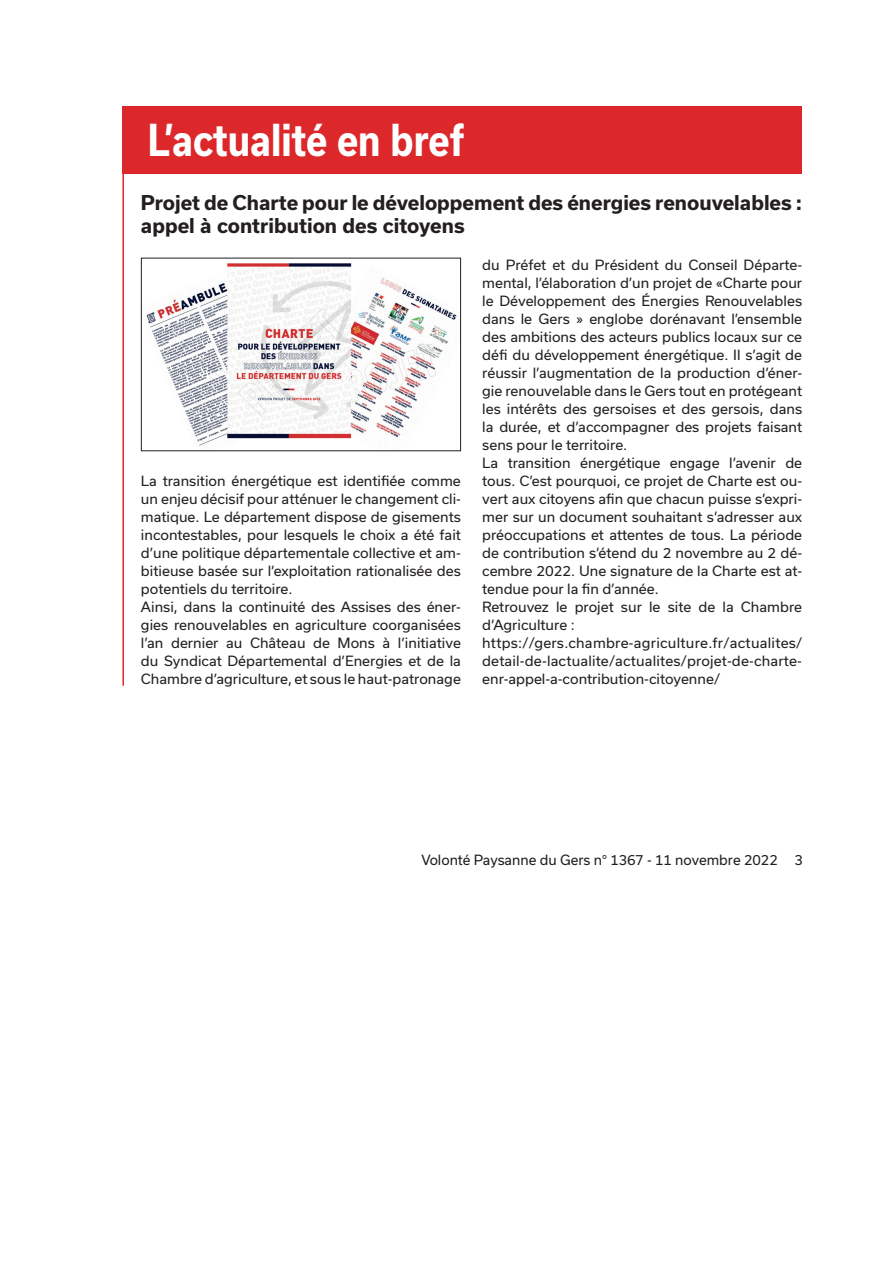
<style>
.page{position:relative;width:893px;height:1263px;background:#fff}
.page>*{position:absolute;margin:0;border:0;box-sizing:border-box;transform-origin:0 0}
.t1{font:700 42px "Usual";color:#fff;scale:.85 1}
.t2{font:700 19.5px/23.4px "Usual";color:#231f20}
.t3{font:13.5px/18px "Usual";color:#231f20}
</style>
<div class="page">
<div style="left:122px;top:106px;width:680px;height:68px;background:#dd282b"></div>
<hr style="left:122px;top:149px;width:2px;height:537px;background:#dd282b">
<img style="left:146px;top:263px;width:311px;height:183px">
<div style="left:141px;top:258px;width:320px;height:193px;border:1px solid #231f20"></div>
<h1 class="t1" style="left:148px;top:116px;width:374px">L’actualité en bref</h1>
<h2 class="t2" style="left:141px;top:191px;width:663px">Projet de Charte pour le développement des énergies renouvelables : appel à contribution des citoyens</h2>
<p class="t3" style="left:141px;top:472px;width:321px">La transition énergétique est identifiée comme un enjeu décisif pour atténuer le changement cli&shy;matique. Le département dispose de gisements incontestables, pour lesquels le choix a été fait d’une politique départementale collective et am&shy;bitieuse basée sur l’exploitation rationalisée des potentiels du territoire.<br>Ainsi, dans la continuité des Assises des éner&shy;gies renouvelables en agriculture coorganisées l’an dernier au Château de Mons à l’initiative du Syndicat Départemental d’Energies et de la Chambre d’agriculture, et sous le haut-patronage</p>
<p class="t3" style="left:482px;top:256px;width:322px">du Préfet et du Président du Conseil Départe&shy;mental, l’élaboration d’un projet de «Charte pour le Développement des Énergies Renouvelables dans le Gers » englobe dorénavant l’ensemble des ambitions des acteurs publics locaux sur ce défi du développement énergétique. Il s’agit de réussir l’augmentation de la production d’éner&shy;gie renouvelable dans le Gers tout en protégeant les intérêts des gersoises et des gersois, dans la durée, et d’accompagner des projets faisant sens pour le territoire.<br>La transition énergétique engage l’avenir de tous. C’est pourquoi, ce projet de Charte est ou&shy;vert aux citoyens afin que chacun puisse s’expri&shy;mer sur un document souhaitant s’adresser aux préoccupations et attentes de tous. La période de contribution s’étend du 2 novembre au 2 dé&shy;cembre 2022. Une signature de la Charte est at&shy;tendue pour la fin d’année.<br>Retrouvez le projet sur le site de la Chambre d’Agriculture : https://gers.chambre-agriculture.fr/actualites/ detail-de-lactualite/actualites/projet-de-charte&shy;enr-appel-a-contribution-citoyenne/</p>
<p class="t3" style="left:421px;top:851px;width:383px">Volonté Paysanne du Gers n° 1367 - 11 novembre 2022 3</p>
</div>
